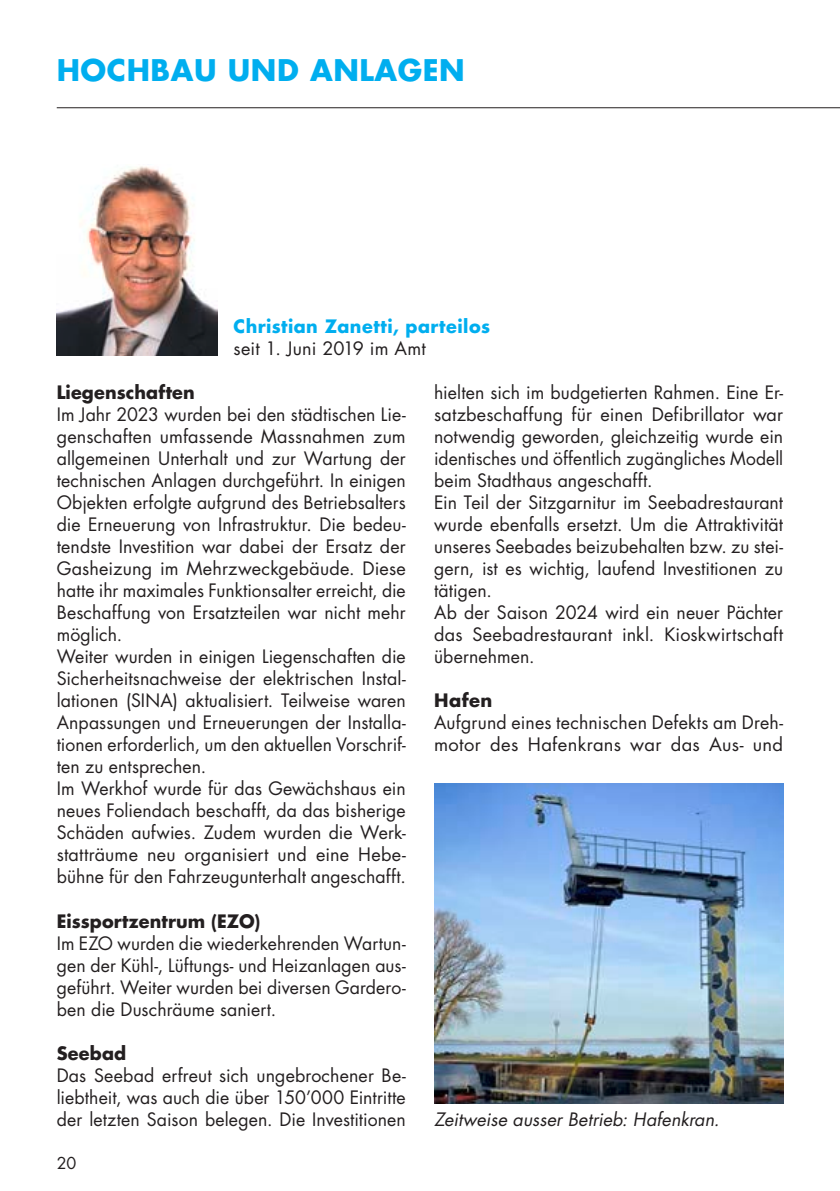
<style>
.page{position:relative;width:840px;height:1191px;background:#fff}
.page>*{position:absolute;margin:0;border:0;box-sizing:border-box;transform-origin:0 0}
.t1{font:700 29px "Futura LT";letter-spacing:.02em;color:#00aeef}
.t2{font:18px/22px "Futura LT";letter-spacing:.005em;color:#231f20}
.t3{font:700 18px "Futura LT";letter-spacing:.01em;color:#231f20}
.t4{font:italic 18px "Futura LT";color:#231f20}
.t5{font:700 18px "Futura LT";letter-spacing:.025em;color:#00aeef}
.t6{font:16px "Futura LT";color:#231f20}
</style>
<div class="page">
<hr style="left:57px;top:107px;width:782px;height:1px;background:#231f20">
<img style="left:57px;top:166px;width:160px;height:189px">
<img style="left:434px;top:783px;width:348px;height:320px">
<h1 class="t1" style="left:57px;top:51px;width:409px">HOCHBAU UND ANLAGEN</h1>
<p class="t5" style="left:233px;top:315px;width:258px">Christian Zanetti, parteilos</p>
<p class="t2" style="left:233px;top:338px;width:193px">seit 1. Juni 2019 im Amt</p>
<p class="t3" style="left:57px;top:380px;width:140px">Liegenschaften</p>
<p class="t2" style="left:57px;top:404px;width:350px">Im Jahr 2023 wurden bei den städtischen Lie&shy;genschaften umfassende Massnahmen zum allgemeinen Unterhalt und zur Wartung der technischen Anlagen durchgeführt. In einigen Objekten erfolgte aufgrund des Betriebsalters die Erneuerung von Infrastruktur. Die bedeu&shy;tendste Investition war dabei der Ersatz der Gasheizung im Mehrzweckgebäude. Diese hatte ihr maximales Funktionsalter erreicht, die Beschaffung von Ersatzteilen war nicht mehr möglich.<br>Weiter wurden in einigen Liegenschaften die Sicherheitsnachweise der elektrischen Instal&shy;lationen (SINA) aktualisiert. Teilweise waren Anpassungen und Erneuerungen der Installa&shy;tionen erforderlich, um den aktuellen Vorschrif&shy;ten zu entsprechen.<br>Im Werkhof wurde für das Gewächshaus ein neues Foliendach beschafft, da das bisherige Schäden aufwies. Zudem wurden die Werk&shy;statträume neu organisiert und eine Hebe&shy;bühne für den Fahrzeugunterhalt angeschafft.</p>
<p class="t3" style="left:57px;top:908px;width:205px">Eissportzentrum (EZO)</p>
<p class="t2" style="left:57px;top:932px;width:350px;text-align:justify">Im EZO wurden die wiederkehrenden Wartun&shy;gen der Kühl-, Lüftungs- und Heizanlagen aus&shy;geführt. Weiter wurden bei diversen Gardero&shy;ben die Duschräume saniert.</p>
<p class="t3" style="left:57px;top:1040px;width:71px">Seebad</p>
<p class="t2" style="left:57px;top:1064px;width:350px;text-align:justify">Das Seebad erfreut sich ungebrochener Be&shy;liebtheit, was auch die über 150’000 Eintritte der letzten Saison belegen. Die Investitionen</p>
<p class="t6" style="left:57px;top:1153px;width:21px">20</p>
<p class="t2" style="left:434px;top:382px;width:350px">hielten sich im budgetierten Rahmen. Eine Er&shy;satzbeschaffung für einen Defibrillator war notwendig geworden, gleichzeitig wurde ein identisches und öffentlich zugängliches Modell beim Stadthaus angeschafft.<br>Ein Teil der Sitzgarnitur im Seebadrestaurant wurde ebenfalls ersetzt. Um die Attraktivität unseres Seebades beizubehalten bzw. zu stei&shy;gern, ist es wichtig, laufend Investitionen zu tätigen.<br>Ab der Saison 2024 wird ein neuer Pächter das Seebadrestaurant inkl. Kioskwirtschaft übernehmen.</p>
<p class="t3" style="left:434px;top:688px;width:60px">Hafen</p>
<p class="t2" style="left:434px;top:712px;width:350px">Aufgrund eines technischen Defekts am Dreh&shy;motor des Hafenkrans war das Aus- und</p>
<p class="t4" style="left:434px;top:1107px;width:286px">Zeitweise ausser Betrieb: Hafenkran.</p>
</div>
